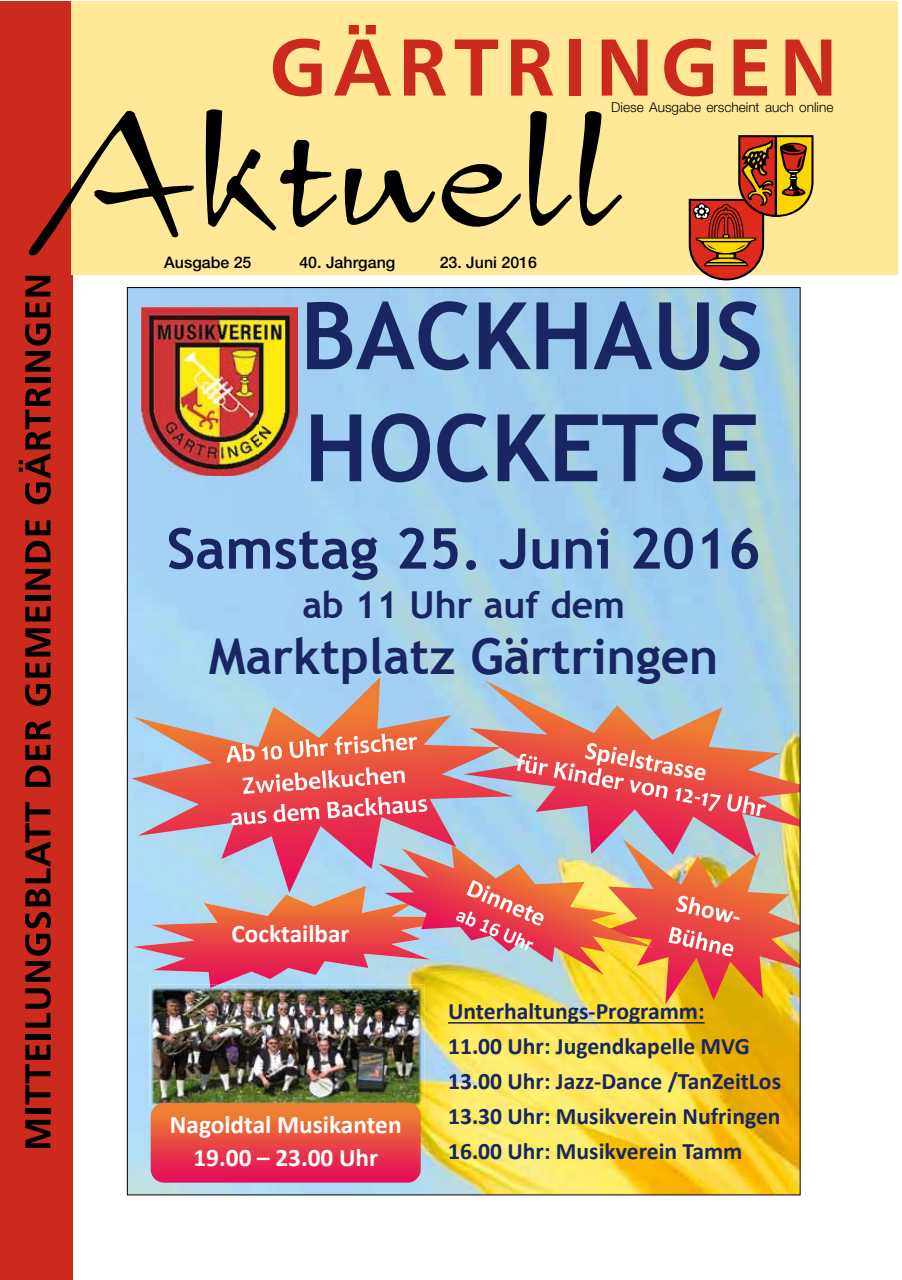
<style>
.page{position:relative;width:902px;height:1280px;background:#fff}
.page>*{position:absolute;margin:0;border:0;box-sizing:border-box;transform-origin:0 0}
.t1{font:700 93.3px/112.1px "Trebuchet MS";color:#182661}
.t2{font:700 56.25px "Trebuchet MS";color:#182661}
.t3{font:700 49.5px "Trebuchet MS";color:#182661}
.t4{font:700 37.05px "Trebuchet MS";color:#182661}
.t5{font:700 25.35px/32.5px "Calibri";color:#fff;text-align:center}
.t6{font:700 23.55px/34.8px "Calibri";color:#182661}
.t7{font:500 15.9px "Helvetica Neue";color:#000}
.t8{font:300 13.65px "Helvetica Neue";color:#000}
</style>
<div class="page">
<div style="left:0;top:1px;width:72px;height:1279px;background:#cb2a1d"></div>
<svg style="left:25px;top:1120px;width:25px;height:28px"></svg>
<div style="left:25px;top:1108px;width:25px;height:5px;background:#000"></div>
<svg style="left:25px;top:1045px;width:25px;height:59px"></svg>
<div style="left:25px;top:1034px;width:25px;height:5px;background:#000"></div>
<svg style="left:25px;top:988px;width:26px;height:40px"></svg>
<svg style="left:25px;top:934px;width:26px;height:48px"></svg>
<svg style="left:25px;top:912px;width:26px;height:16px"></svg>
<svg style="left:25px;top:889px;width:25px;height:17px"></svg>
<svg style="left:25px;top:802px;width:25px;height:81px"></svg>
<svg style="left:25px;top:745px;width:25px;height:42px"></svg>
<svg style="left:25px;top:720px;width:25px;height:19px"></svg>
<svg style="left:25px;top:684px;width:26px;height:22px"></svg>
<svg style="left:25px;top:663px;width:25px;height:15px"></svg>
<svg style="left:25px;top:628px;width:25px;height:28px"></svg>
<svg style="left:25px;top:606px;width:25px;height:15px"></svg>
<div style="left:25px;top:596px;width:25px;height:5px;background:#000"></div>
<svg style="left:25px;top:569px;width:25px;height:21px"></svg>
<svg style="left:25px;top:541px;width:25px;height:21px"></svg>
<svg style="left:25px;top:520px;width:25px;height:15px"></svg>
<svg style="left:19px;top:387px;width:32px;height:117px"></svg>
<div style="left:25px;top:378px;width:25px;height:5px;background:#000"></div>
<svg style="left:25px;top:324px;width:26px;height:48px"></svg>
<svg style="left:25px;top:302px;width:25px;height:15px"></svg>
<svg style="left:25px;top:276px;width:25px;height:20px"></svg>
<div style="left:72px;top:1px;width:826px;height:274px;background:#ffe999"></div>
<svg style="left:273px;top:39px;width:49px;height:57px"></svg>
<svg style="left:334px;top:25px;width:57px;height:71px"></svg>
<svg style="left:404px;top:40px;width:42px;height:56px"></svg>
<svg style="left:454px;top:40px;width:44px;height:56px"></svg>
<svg style="left:511px;top:40px;width:42px;height:56px"></svg>
<div style="left:569px;top:40px;width:12px;height:56px;background:#cb2a1d"></div>
<svg style="left:601px;top:40px;width:46px;height:56px"></svg>
<svg style="left:664px;top:39px;width:49px;height:57px"></svg>
<svg style="left:733px;top:40px;width:34px;height:56px"></svg>
<svg style="left:785px;top:40px;width:46px;height:56px"></svg>
<svg style="left:688px;top:135px;width:125px;height:145px"></svg>
<svg style="left:29px;top:110px;width:165px;height:148px"></svg>
<svg style="left:205px;top:109px;width:132px;height:121px"></svg>
<svg style="left:344px;top:168px;width:91px;height:57px"></svg>
<svg style="left:441px;top:163px;width:80px;height:64px"></svg>
<svg style="left:529px;top:111px;width:43px;height:115px"></svg>
<svg style="left:579px;top:111px;width:43px;height:115px"></svg>
<img style="left:129px;top:289px;width:669px;height:904px">
<svg style="left:131px;top:677px;width:382px;height:216px;background:#bfa7b4"></svg>
<svg style="left:226px;top:734px;width:201px;height:91px;background:#ec7269"></svg>
<svg style="left:463px;top:681px;width:335px;height:158px;background:#bbaeb3"></svg>
<svg style="left:516px;top:743px;width:250px;height:73px;background:#e56d6a"></svg>
<img style="left:149px;top:1004px;width:2px;height:102px">
<img style="left:420px;top:1004px;width:4px;height:102px">
<img style="left:151px;top:1004px;width:270px;height:101px">
<svg style="left:151px;top:1103px;width:269px;height:79px;background:#e94a43"></svg>
<img style="left:142px;top:308px;width:155px;height:168px">
<img style="left:133px;top:839px;width:665px;height:165px">
<svg style="left:448px;top:1022px;width:256px;height:1px"></svg>
<p class="t7" style="left:164px;top:252px;width:89px">Ausgabe 25</p>
<p class="t7" style="left:299px;top:252px;width:97px">40. Jahrgang</p>
<p class="t7" style="left:439px;top:252px;width:99px">23. Juni 2016</p>
<p class="t8" style="left:611px;top:99px;width:224px">Diese Ausgabe erscheint auch online</p>
<h1 class="t1" style="left:300px;top:280px;width:464px">BACKHAUS<br>HOCKETSE</h1>
<h2 class="t2" style="left:167px;top:513px;width:595px">Samstag 25. Juni 2016</h2>
<h3 class="t4" style="left:302px;top:581px;width:324px">ab 11 Uhr auf dem</h3>
<h3 class="t3" style="left:209px;top:625px;width:511px">Marktplatz Gärtringen</h3>
<p class="t5" style="left:231px;top:918px;width:119px">Cocktailbar</p>
<p class="t5" style="left:170px;top:1108px;width:233px">Nagoldtal Musikanten<br>19.00 – 23.00 Uhr</p>
<p class="t6" style="left:448px;top:994px;width:334px">Unterhaltungs-Programm:<br>11.00 Uhr: Jugendkapelle MVG<br>13.00 Uhr: Jazz-Dance /TanZeitLos<br>13.30 Uhr: Musikverein Nufringen<br>16.00 Uhr: Musikverein Tamm</p>
</div>
